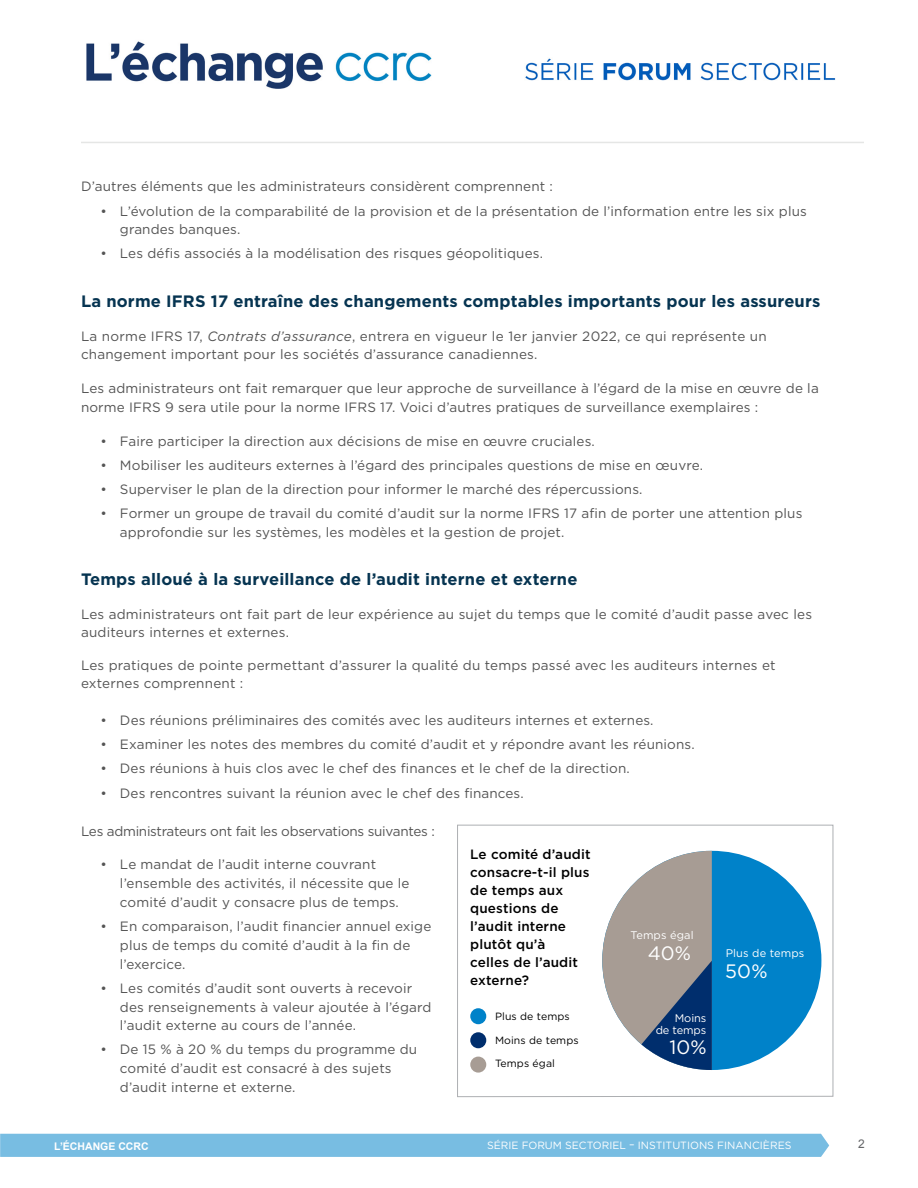
<style>
.page{position:relative;width:918px;height:1188px;background:#fff}
.page>*{position:absolute;margin:0;border:0;box-sizing:border-box;transform-origin:0 0}
.t1{font:19.35px "Gotham";color:#fff}
.t2{font:700 16.5px "Gotham";letter-spacing:.01em;color:#063451}
.t3{font:13.5px/18.8px "Gotham";letter-spacing:.01em;color:#545454}
.t4{font:500 13.5px/18px "Gotham";letter-spacing:.01em;color:#000}
.t5{font:13.5px "Gotham";letter-spacing:-.02em;color:#545454}
.t6{font:12px "Arial";color:#656669}
.t7{font:11.1px "Gotham";letter-spacing:.01em;color:#fff}
.t8{font:11.1px/11.9px "Gotham";letter-spacing:-.01em;color:#fff;text-align:right}
.t9{font:10.5px "Gotham";color:#fff}
.t10{font:10.5px "Gotham";letter-spacing:.01em;color:#000}
.t11{font:700 10.5px "Arial";color:#fff}
.s1{font-style:italic}
</style>
<div class="page">
<hr style="left:81px;top:142px;width:783px;height:1px;background:#e5e6e5">
<div style="left:457px;top:825px;width:376px;height:272px;border:1px solid #adafb2"></div>
<div style="left:602px;top:851px;width:219px;height:219px;background:#0082c9;border-radius:50%"></div>
<svg style="left:602px;top:851px;width:110px;height:219px"></svg>
<div style="left:470px;top:1008px;width:16px;height:16px;background:#0082c9;border-radius:50%"></div>
<div style="left:470px;top:1032px;width:16px;height:16px;background:#002e6d;border-radius:50%"></div>
<div style="left:470px;top:1057px;width:16px;height:16px;background:#a79c94;border-radius:50%"></div>
<img style="left:86px;top:41px;width:750px;height:48px">
<div style="left:0;top:1134px;width:829px;height:23px;background:#78bde2"></div>
<p class="t3" style="left:81px;top:177px;width:474px">D’autres éléments que les administrateurs considèrent comprennent :</p>
<p class="t3" style="left:120px;top:201px;width:688px;text-indent:-19px">• L’évolution de la comparabilité de la provision et de la présentation de l’information entre les six plus grandes banques.</p>
<p class="t3" style="left:100px;top:244px;width:444px">• Les défis associés à la modélisation des risques géopolitiques.</p>
<p class="t2" style="left:81px;top:290px;width:741px">La norme IFRS 17 entraîne des changements comptables importants pour les assureurs</p>
<p class="t3" style="left:81px;top:326px;width:687px">La norme IFRS 17, <span class="s1">Contrats d’assurance</span>, entrera en vigueur le 1er janvier 2022, ce qui représente un changement important pour les sociétés d’assurance canadiennes.</p>
<p class="t3" style="left:81px;top:379px;width:739px">Les administrateurs ont fait remarquer que leur approche de surveillance à l’égard de la mise en œuvre de la norme IFRS 9 sera utile pour la norme IFRS 17. Voici d’autres pratiques de surveillance exemplaires :</p>
<p class="t3" style="left:100px;top:431px;width:496px">• Faire participer la direction aux décisions de mise en œuvre cruciales.</p>
<p class="t3" style="left:100px;top:455px;width:604px">• Mobiliser les auditeurs externes à l’égard des principales questions de mise en œuvre.</p>
<p class="t3" style="left:100px;top:479px;width:544px">• Superviser le plan de la direction pour informer le marché des répercussions.</p>
<p class="t3" style="left:120px;top:503px;width:684px;text-indent:-19px">• Former un groupe de travail du comité d’audit sur la norme IFRS 17 afin de porter une attention plus approfondie sur les systèmes, les modèles et la gestion de projet.</p>
<p class="t2" style="left:81px;top:568px;width:498px">Temps alloué à la surveillance de l’audit interne et externe</p>
<p class="t3" style="left:81px;top:604px;width:733px">Les administrateurs ont fait part de leur expérience au sujet du temps que le comité d’audit passe avec les auditeurs internes et externes.</p>
<p class="t3" style="left:81px;top:655px;width:696px">Les pratiques de pointe permettant d’assurer la qualité du temps passé avec les auditeurs internes et externes comprennent :</p>
<p class="t3" style="left:100px;top:711px;width:555px">• Des réunions préliminaires des comités avec les auditeurs internes et externes.</p>
<p class="t3" style="left:100px;top:735px;width:596px">• Examiner les notes des membres du comité d’audit et y répondre avant les réunions.</p>
<p class="t3" style="left:100px;top:759px;width:531px">• Des réunions à huis clos avec le chef des finances et le chef de la direction.</p>
<p class="t3" style="left:100px;top:783px;width:425px">• Des rencontres suivant la réunion avec le chef des finances.</p>
<p class="t5" style="left:81px;top:822px;width:355px">Les administrateurs ont fait les observations suivantes :</p>
<p class="t3" style="left:120px;top:855px;width:291px;text-indent:-19px">• Le mandat de l’audit interne couvrant l’ensemble des activités, il nécessite que le comité d’audit y consacre plus de temps.</p>
<p class="t3" style="left:120px;top:917px;width:313px;text-indent:-19px">• En comparaison, l’audit financier annuel exige plus de temps du comité d’audit à la fin de l’exercice.</p>
<p class="t3" style="left:120px;top:978px;width:313px;text-indent:-19px">• Les comités d’audit sont ouverts à recevoir des renseignements à valeur ajoutée à l’égard l’audit externe au cours de l’année.</p>
<p class="t3" style="left:120px;top:1040px;width:299px;text-indent:-19px">• De 15 % à 20 % du temps du programme du comité d’audit est consacré à des sujets d’audit interne et externe.</p>
<p class="t4" style="left:470px;top:845px;width:122px">Le comité d’audit consacre-t-il plus de temps aux questions de l’audit interne plutôt qu’à<br>celles de l’audit externe?</p>
<p class="t10" style="left:495px;top:1010px;width:76px">Plus de temps</p>
<p class="t10" style="left:495px;top:1033px;width:85px">Moins de temps</p>
<p class="t10" style="left:495px;top:1057px;width:61px">Temps égal</p>
<p class="t7" style="left:631px;top:928px;width:65px">Temps égal</p>
<h1 class="t1" style="left:648px;top:941px;width:45px">40%</h1>
<p class="t7" style="left:726px;top:946px;width:80px">Plus de temps</p>
<h1 class="t1" style="left:725px;top:959px;width:44px">50%</h1>
<p class="t8" style="left:656px;top:1012px;width:52px">Moins<br>de temps</p>
<h1 class="t1" style="left:669px;top:1035px;width:39px">10%</h1>
<p class="t11" style="left:54px;top:1139px;width:96px">L’ÉCHANGE CCRC</p>
<p class="t9" style="left:487px;top:1139px;width:306px">SÉRIE FORUM SECTORIEL – INSTITUTIONS FINANCIÈRES</p>
<p class="t6" style="left:858px;top:1136px;width:8px">2</p>
</div>
